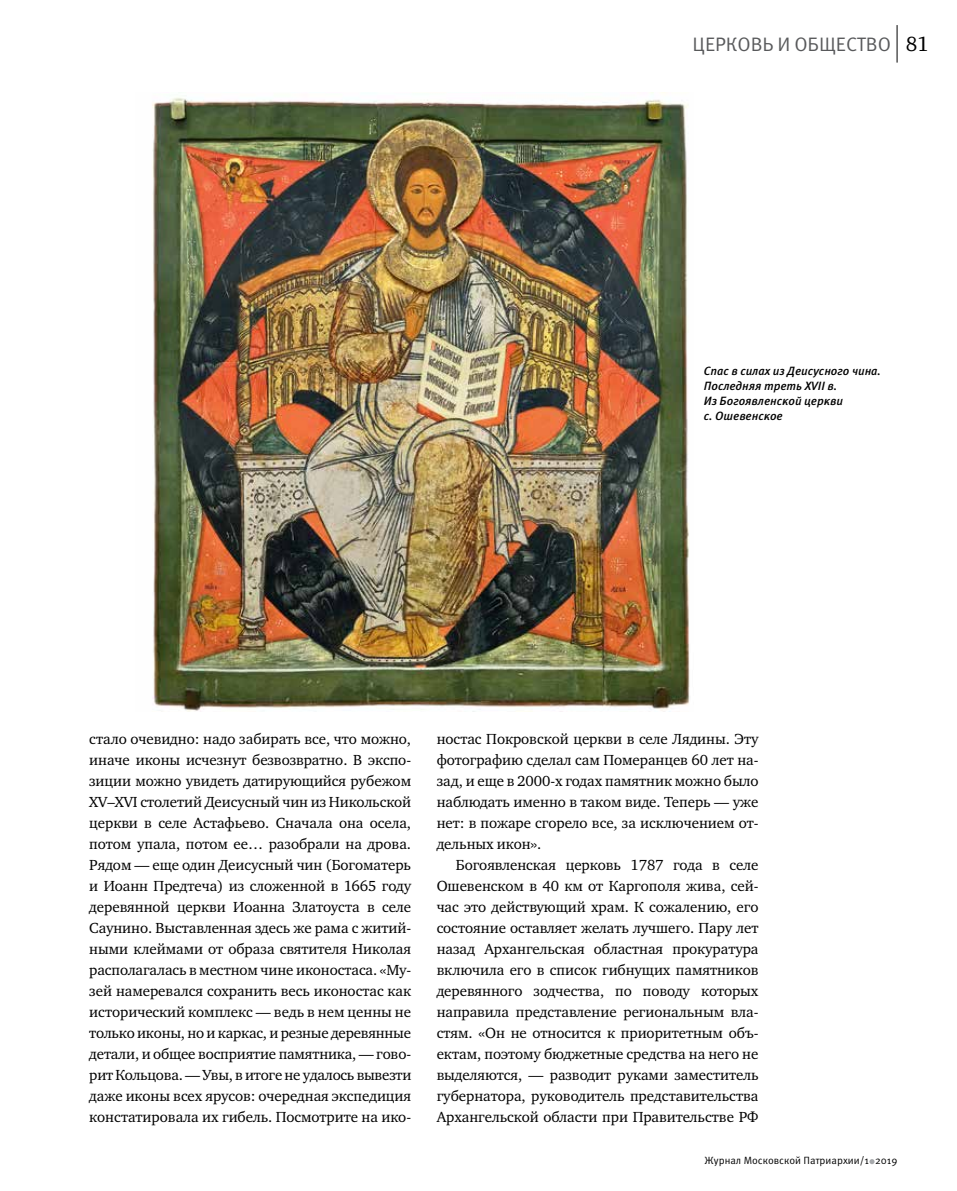
<style>
.page{position:relative;width:957px;height:1191px;background:#fff}
.page>*{position:absolute;margin:0;border:0;box-sizing:border-box;transform-origin:0 0}
.t1{font:21px "Charter ITC";color:#000}
.t2{font:19.5px "Meta Pro";letter-spacing:-.005em;color:#58595b}
.t3{font:15px/21px "Charter ITC";letter-spacing:-.005em;color:#000;text-align:justify}
.t4{font:italic 500 12px/15px "Meta Pro";letter-spacing:-.005em;color:#000}
.t5{font:10.5px "Meta Pro";color:#000}
</style>
<div class="page">
<hr style="left:896px;top:25px;width:1px;height:38px;background:#000">
<svg style="left:869px;top:1159px;width:5px;height:5px"></svg>
<img style="left:152px;top:97px;width:538px;height:614px">
<h2 class="t2" style="left:692px;top:32px;width:200px">ЦЕРКОВЬ И ОБЩЕСТВО</h2>
<h1 class="t1" style="left:906px;top:30px;width:24px">81</h1>
<p class="t4" style="left:704px;top:364px;width:179px">Спас в силах из Деисусного чина.<br>Последняя треть XVII в.<br>Из Богоявленской церкви<br>с. Ошевенское</p>
<p class="t3" style="left:89px;top:728px;width:323px">стало очевидно: надо забирать все, что можно, иначе иконы исчезнут безвозвратно. В экспо&shy;зиции можно увидеть датирующийся рубежом XV–XVI столетий Деисусный чин из Никольской церкви в селе Астафьево. Сначала она осела, потом упала, потом ее… разобрали на дрова.<br>Рядом — еще один Деисусный чин (Богоматерь и Иоанн Предтеча) из сложенной в 1665 году деревянной церкви Иоанна Златоуста в селе Саунино. Выставленная здесь же рама с житий&shy;ными клеймами от образа святителя Николая располагалась в местном чине иконостаса. «Му&shy;зей намеревался сохранить весь иконостас как исторический комплекс — ведь в нем ценны не только иконы, но и каркас, и резные деревянные детали, и общее восприятие памятника, — гово&shy;рит Кольцова. — Увы, в итоге не удалось вывезти даже иконы всех ярусов: очередная экспедиция констатировала их гибель. Посмотрите на ико-</p>
<p class="t3" style="left:437px;top:728px;width:323px">ностас Покровской церкви в селе Лядины. Эту фотографию сделал сам Померанцев 60 лет на&shy;зад, и еще в 2000-х годах памятник можно было наблюдать именно в таком виде. Теперь — уже нет: в пожаре сгорело все, за исключением от&shy;дельных икон».</p>
<p class="t3" style="left:437px;top:854px;width:323px;text-indent:19px">Богоявленская церковь 1787 года в селе Ошевенском в 40 км от Каргополя жива, сей&shy;час это действующий храм. К сожалению, его состояние оставляет желать лучшего. Пару лет назад Архангельская областная прокуратура включила его в список гибнущих памятников деревянного зодчества, по поводу которых направила представление региональным вла&shy;стям. «Он не относится к приоритетным объ&shy;ектам, поэтому бюджетные средства на него не выделяются, — разводит руками заместитель губернатора, руководитель представительства Архангельской области при Правительстве РФ</p>
<p class="t5" style="left:704px;top:1153px;width:194px">Журнал Московской Патриархии/1 2019</p>
</div>
